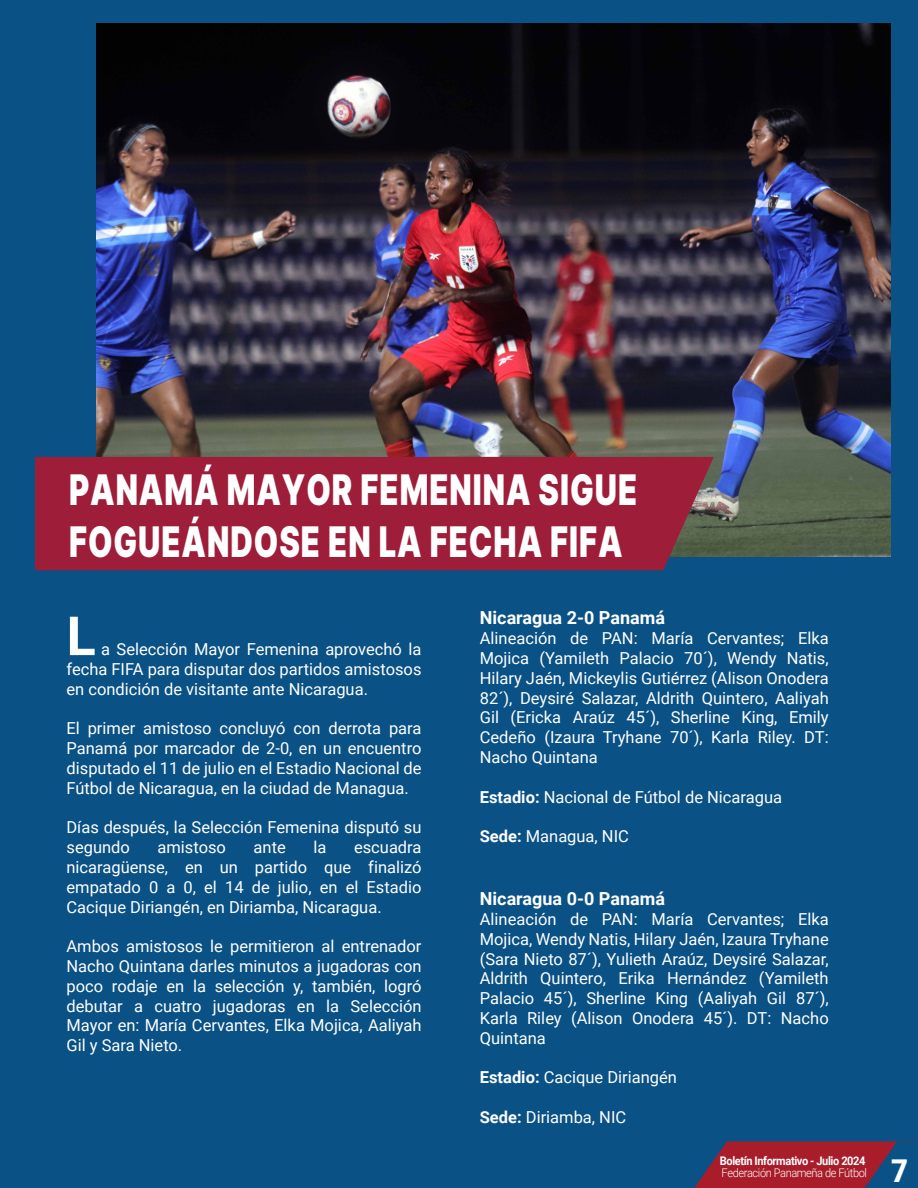
<style>
.page{position:relative;width:918px;height:1188px;background:#0a5185}
.page>*{position:absolute;margin:0;border:0;box-sizing:border-box;transform-origin:0 0}
.t1{font:700 54px "Roboto";color:#fff}
.t2{font:900 42.15px/52.5px "Inter";letter-spacing:.03em;color:#fff;scale:.73 1}
.t3{font:900 31.5px "Roboto";color:#fff;scale:.93 1}
.t4{font:700 18px "Roboto";color:#fff}
.t5{font:16.5px/19.8px "Roboto";color:#fff;text-align:justify}
.t6{font:700 11.85px "Roboto";letter-spacing:-.035em;color:#fff;scale:.93 1}
.t7{font:300 11.85px "Roboto";letter-spacing:-.035em;color:#fff;scale:.93 1}
.s1{font-weight:700}
</style>
<div class="page">
<svg style="left:694px;top:1141px;width:224px;height:47px"></svg>
<img style="left:97px;top:23px;width:794px;height:534px">
<div style="left:35px;top:457px;width:679px;height:113px;background:#9e1e3a"></div>
<h2 class="t2" style="left:69px;top:462px;width:780px">PANAMÁ MAYOR FEMENINA SIGUE<br>FOGUEÁNDOSE EN LA FECHA FIFA</h2>
<h1 class="t1" style="left:66px;top:598px;width:31px">L</h1>
<p class="t5" style="left:67px;top:639px;width:357px;text-indent:35px">a Selección Mayor Femenina aprovechó la fecha FIFA para disputar dos partidos amistosos en condición de visitante ante Nicaragua.</p>
<p class="t5" style="left:67px;top:718px;width:357px">El primer amistoso concluyó con derrota para Panamá por marcador de 2-0, en un encuentro disputado el 11 de julio en el Estadio Nacional de Fútbol de Nicaragua, en la ciudad de Managua.</p>
<p class="t5" style="left:67px;top:817px;width:357px">Días después, la Selección Femenina disputó su segundo</p>
<p class="t5" style="left:67px;top:837px;width:357px;text-indent:288px">escuadra nicaragüense, en un partido que finalizó empatado 0 a 0, el 14 de julio, en el Estadio Cacique Diriangén, en Diriamba, Nicaragua.</p>
<p class="t5" style="left:67px;top:936px;width:357px">Ambos amistosos le permitieron al entrenador Nacho Quintana darles minutos a jugadoras con poco rodaje en la selección y, también, logró debutar a cuatro jugadoras en la Selección Mayor en: María Cervantes, Elka Mojica, Aaliyah Gil y Sara Nieto.</p>
<p class="t5" style="left:158px;top:837px;width:70px">amistoso</p>
<p class="t5" style="left:254px;top:837px;width:34px">ante</p>
<p class="t5" style="left:313px;top:837px;width:14px">la</p>
<p class="t4" style="left:480px;top:605px;width:187px">Nicaragua 2-0 Panamá</p>
<p class="t5" style="left:480px;top:628px;width:350px">Alineación de PAN: María Cervantes; Elka Mojica (Yamileth Palacio 70´), Wendy Natis, Hilary Jaén, Mickeylis Gutiérrez (Alison Onodera 82´), Deysiré Salazar, Aldrith Quintero, Aaliyah Gil (Ericka Araúz 45´), Sherline King, Emily Cedeño (Izaura Tryhane 70´), Karla Riley. DT:<br>Nacho Quintana</p>
<p class="t5" style="left:480px;top:786px;width:304px"><span class="s1">Estadio:</span> Nacional de Fútbol de Nicaragua</p>
<p class="t5" style="left:480px;top:826px;width:151px"><span class="s1">Sede:</span> Managua, NIC</p>
<p class="t4" style="left:480px;top:886px;width:187px">Nicaragua 0-0 Panamá</p>
<p class="t5" style="left:480px;top:909px;width:350px">Alineación de PAN: María Cervantes; Elka Mojica, Wendy Natis, Hilary Jaén, Izaura Tryhane (Sara Nieto 87´), Yulieth Araúz, Deysiré Salazar, Aldrith Quintero, Erika Hernández (Yamileth Palacio 45´), Sherline King (Aaliyah Gil 87´), Karla Riley (Alison Onodera 45´). DT: Nacho Quintana</p>
<p class="t5" style="left:480px;top:1067px;width:199px"><span class="s1">Estadio:</span> Cacique Diriangén</p>
<p class="t5" style="left:480px;top:1107px;width:148px"><span class="s1">Sede:</span> Diriamba, NIC</p>
<p class="t6" style="left:720px;top:1152px;width:158px">Boletín Informativo - Julio 2024</p>
<p class="t7" style="left:722px;top:1165px;width:158px">Federación Panameña de Fútbol</p>
<h3 class="t3" style="left:891px;top:1149px;width:20px">7</h3>
</div>
